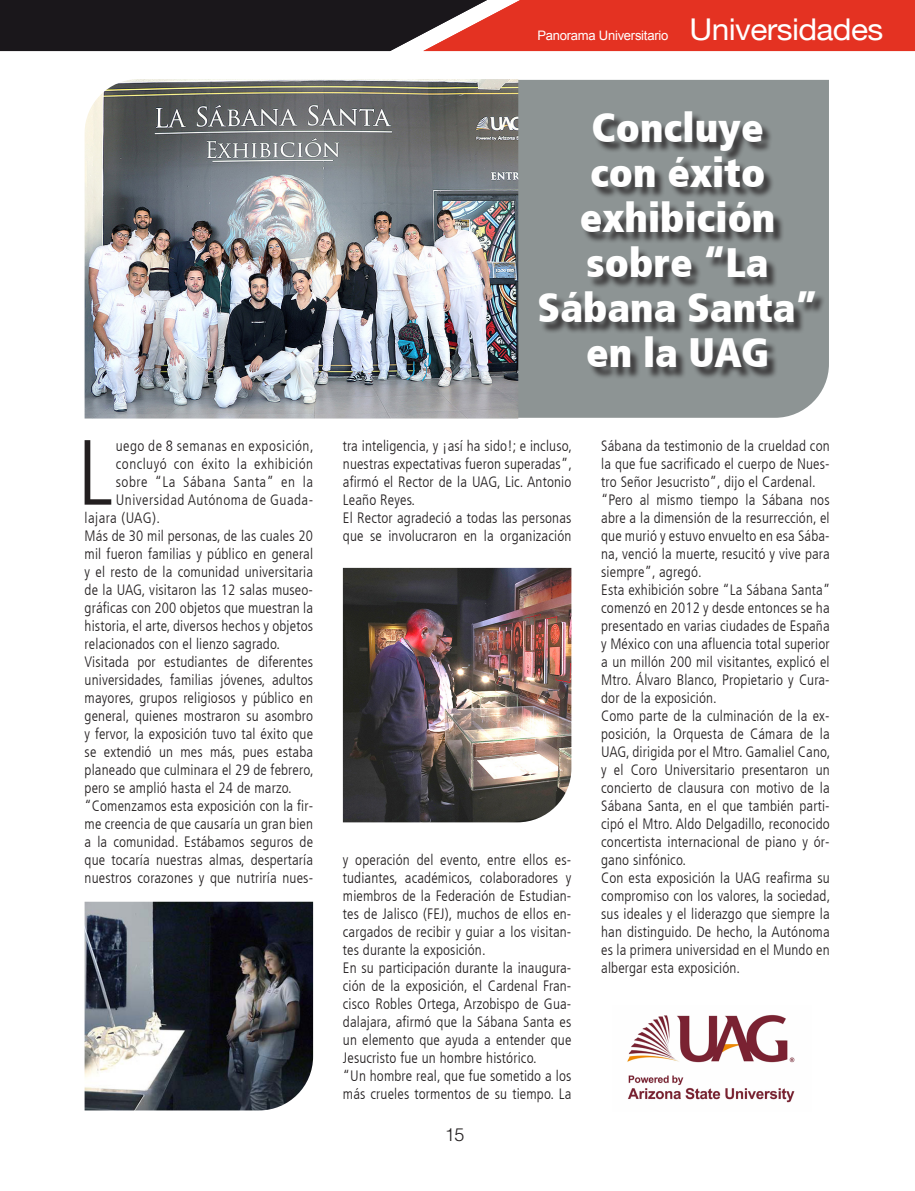
<style>
.page{position:relative;width:915px;height:1191px;background:#fff}
.page>*{position:absolute;margin:0;border:0;box-sizing:border-box;transform-origin:0 0}
.t1{font:300 condensed 92.4px "Frutiger LT";color:#231f20}
.t2{font:900 condensed 40.95px/45px "Frutiger";color:#fff;text-align:center}
.t3{font:30px "Helvetica Neue";letter-spacing:-.02em;color:#fff;scale:1.06 1}
.t4{font:300 18px "Helvetica LT Std";color:#231f20}
.t5{font:300 condensed 15px/18px "Frutiger LT";letter-spacing:.01em;color:#231f20}
.t6{font:300 condensed 15px "Frutiger LT";letter-spacing:.03em;color:#231f20}
.t7{font:13.05px "Arial";letter-spacing:-.02em;color:#fff}
</style>
<div class="page">
<svg style="left:0;top:0;width:914px;height:51px;background:#832c26"></svg>
<div style="left:518px;top:80px;width:310px;height:338px;background:#8d9494"></div>
<div style="left:540px;top:113px;width:285px;height:266px;background:#231f20;opacity:.75"></div>
<img style="left:85px;top:79px;width:433px;height:339px">
<img style="left:343px;top:568px;width:228px;height:254px">
<img style="left:85px;top:901px;width:228px;height:209px">
<img style="left:627px;top:1014px;width:168px;height:89px">
<h1 class="t1" style="left:77px;top:420px;width:37px">L</h1>
<p class="t6" style="left:116px;top:437px;width:199px">uego de 8 semanas en exposición,</p>
<p class="t6" style="left:116px;top:455px;width:199px">concluyó con éxito la exhibición</p>
<p class="t6" style="left:116px;top:473px;width:198px">sobre “La Sábana Santa” en la</p>
<p class="t6" style="left:116px;top:491px;width:199px">Universidad Autónoma de Guada-</p>
<p class="t6" style="left:85px;top:509px;width:77px">lajara (UAG).</p>
<p class="t5" style="left:85px;top:526px;width:230px">Más de 30 mil personas, de las cuales 20</p>
<p class="t5" style="left:85px;top:544px;width:230px">mil fueron familias y público en general</p>
<p class="t5" style="left:85px;top:562px;width:230px">y el resto de la comunidad universitaria</p>
<p class="t5" style="left:85px;top:580px;width:230px">de la UAG, visitaron las 12 salas museo-</p>
<p class="t5" style="left:85px;top:598px;width:230px">gráficas con 200 objetos que muestran la</p>
<p class="t5" style="left:85px;top:616px;width:230px">historia, el arte, diversos hechos y objetos</p>
<p class="t5" style="left:85px;top:634px;width:197px">relacionados con el lienzo sagrado.</p>
<p class="t5" style="left:85px;top:652px;width:230px">Visitada por estudiantes de diferentes</p>
<p class="t5" style="left:85px;top:670px;width:230px">universidades, familias jóvenes, adultos</p>
<p class="t5" style="left:85px;top:688px;width:230px">mayores, grupos religiosos y público en</p>
<p class="t5" style="left:85px;top:706px;width:230px">general, quienes mostraron su asombro</p>
<p class="t5" style="left:85px;top:724px;width:230px">y fervor, la exposición tuvo tal éxito que</p>
<p class="t5" style="left:85px;top:742px;width:230px">se extendió un mes más, pues estaba</p>
<p class="t5" style="left:85px;top:760px;width:230px">planeado que culminara el 29 de febrero,</p>
<p class="t5" style="left:85px;top:778px;width:209px">pero se amplió hasta el 24 de marzo.</p>
<p class="t5" style="left:85px;top:796px;width:230px">“Comenzamos esta exposición con la fir-</p>
<p class="t5" style="left:85px;top:814px;width:230px">me creencia de que causaría un gran bien</p>
<p class="t5" style="left:85px;top:832px;width:230px">a la comunidad. Estábamos seguros de</p>
<p class="t5" style="left:85px;top:850px;width:230px">que tocaría nuestras almas, despertaría</p>
<p class="t5" style="left:85px;top:868px;width:230px">nuestros corazones y que nutriría nues-</p>
<p class="t7" style="left:537px;top:27px;width:132px">Panorama Universitario</p>
<h3 class="t3" style="left:689px;top:8px;width:184px">Universidades</h3>
<h2 class="t2" style="left:537px;top:105px;width:281px">Concluye<br>con éxito exhibición sobre “La<br>Sábana Santa” en la UAG</h2>
<p class="t5" style="left:343px;top:436px;width:230px">tra inteligencia, y ¡así ha sido!; e incluso, nuestras expectativas fueron superadas”, afirmó el Rector de la UAG, Lic. Antonio Leaño Reyes.<br>El Rector agradeció a todas las personas que se involucraron en la organización</p>
<p class="t5" style="left:343px;top:850px;width:230px">y operación del evento, entre ellos es&shy;tudiantes, académicos, colaboradores y miembros de la Federación de Estudian&shy;tes de Jalisco (FEJ), muchos de ellos en&shy;cargados de recibir y guiar a los visitan&shy;tes durante la exposición.<br>En su participación durante la inaugura&shy;ción de la exposición, el Cardenal Fran&shy;cisco Robles Ortega, Arzobispo de Gua&shy;dalajara, afirmó que la Sábana Santa es un elemento que ayuda a entender que Jesucristo fue un hombre histórico.<br>“Un hombre real, que fue sometido a los más crueles tormentos de su tiempo. La</p>
<p class="t4" style="left:445px;top:1123px;width:21px">15</p>
<p class="t5" style="left:601px;top:436px;width:230px">Sábana da testimonio de la crueldad con la que fue sacrificado el cuerpo de Nues&shy;tro Señor Jesucristo”, dijo el Cardenal. “Pero al mismo tiempo la Sábana nos abre a la dimensión de la resurrección, el que murió y estuvo envuelto en esa Sába&shy;na, venció la muerte, resucitó y vive para siempre”, agregó.<br>Esta exhibición sobre “La Sábana Santa” comenzó en 2012 y desde entonces se ha presentado en varias ciudades de España y México con una afluencia total superior a un millón 200 mil visitantes, explicó el Mtro. Álvaro Blanco, Propietario y Cura&shy;dor de la exposición.<br>Como parte de la culminación de la ex&shy;posición, la Orquesta de Cámara de la UAG, dirigida por el Mtro. Gamaliel Cano, y el Coro Universitario presentaron un concierto de clausura con motivo de la Sábana Santa, en el que también parti&shy;cipó el Mtro. Aldo Delgadillo, reconocido concertista internacional de piano y ór&shy;gano sinfónico.<br>Con esta exposición la UAG reafirma su compromiso con los valores, la sociedad, sus ideales y el liderazgo que siempre la han distinguido. De hecho, la Autónoma es la primera universidad en el Mundo en albergar esta exposición.</p>
</div>
